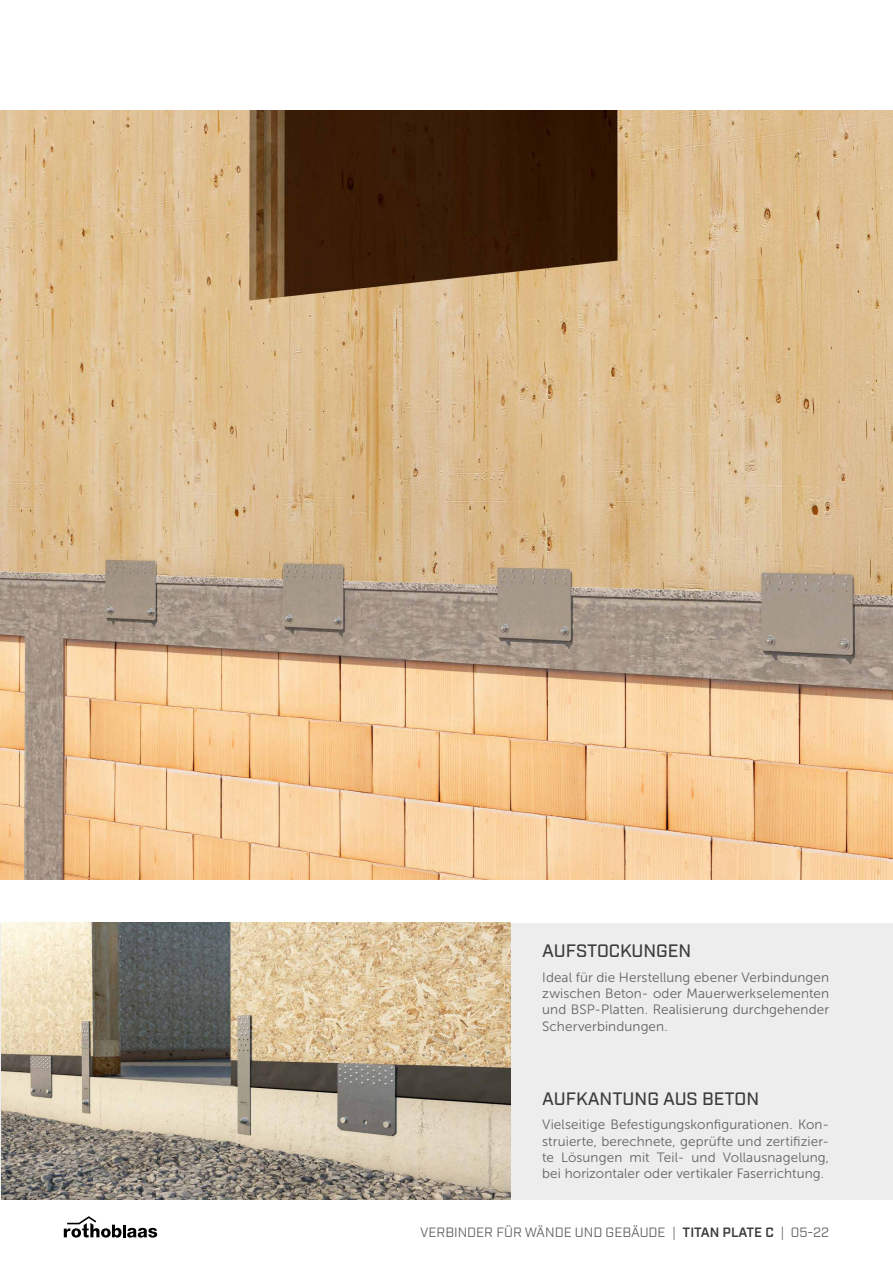
<style>
.page{position:relative;width:893px;height:1263px;background:#fff}
.page>*{position:absolute;margin:0;border:0;box-sizing:border-box;transform-origin:0 0}
.t1{font:500 18px "Industry";color:#3c3c3b}
.t2{font:13.5px/16.2px "Museo Sans 300";letter-spacing:.01em;color:#646363;text-align:justify}
.t3{font:13.5px "Industry";color:#646363}
.s1{font-weight:600;color:#3c3c3b}
</style>
<div class="page">
<div style="left:0;top:923px;width:893px;height:276px;background:#ededed"></div>
<img style="left:0;top:111px;width:893px;height:768px">
<img style="left:1px;top:923px;width:509px;height:276px">
<svg style="left:64px;top:1216px;width:93px;height:21px"></svg>
<h1 class="t1" style="left:542px;top:940px;width:151px">AUFSTOCKUNGEN</h1>
<p class="t2" style="left:542px;top:969px;width:289px">Ideal für die Herstellung ebener Verbindungen zwischen Beton- oder Mauerwerkselementen und BSP-Platten. Realisierung durchgehender Scherverbindungen.</p>
<h1 class="t1" style="left:542px;top:1088px;width:218px">AUFKANTUNG AUS BETON</h1>
<p class="t2" style="left:542px;top:1117px;width:289px">Vielseitige Befestigungskonfigurationen. Kon&shy;struierte, berechnete, geprüfte und zertifizier&shy;te Lösungen mit Teil- und Vollausnagelung, bei horizontaler oder vertikaler Faserrichtung.</p>
<p class="t3" style="left:420px;top:1224px;width:411px">VERBINDER FÜR WÄNDE UND GEBÄUDE | <span class="s1">TITAN PLATE C</span> | 05-22</p>
</div>
